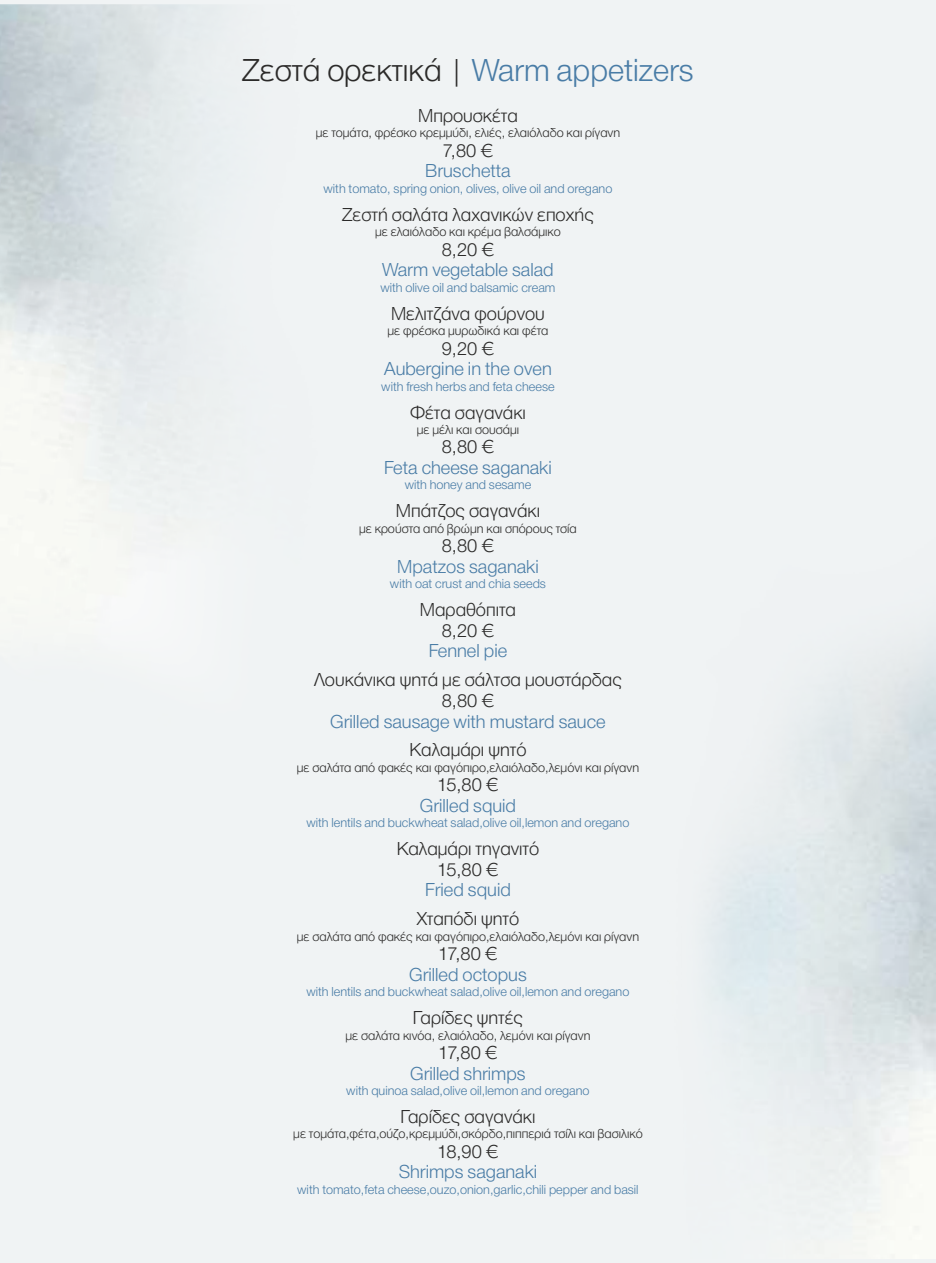
<style>
.page{position:relative;width:936px;height:1263px;background:#fff}
.page>*{position:absolute;margin:0;border:0;box-sizing:border-box;transform-origin:0 0}
.t1{font:300 33px "CF Helvetica";color:#2b2a29}
.t2{font:300 19.5px/20.5px "CF Helvetica";color:#2b2a29;text-align:center}
.t3{font:300 19.5px "CF Helvetica";color:#497ca6}
.t4{font:300 13.5px "CF Helvetica";color:#2b2a29}
.t5{font:300 13.5px "CF Helvetica";color:#497ca6}
.s1{color:#497ca6}
</style>
<div class="page">
<div style="left:0;top:0;width:935px;height:1263px;background:#f0f3f4"></div>
<img style="left:0;top:4px;width:210px;height:552px">
<img style="left:710px;top:640px;width:225px;height:619px">
<h1 class="t1" style="left:242px;top:59px;width:453px">Ζεστά ορεκτικά | <span class="s1">Warm appetizers</span></h1>
<h2 class="t2" style="left:418px;top:108px;width:101px">Μπρουσκέτα</h2>
<p class="t4" style="left:316px;top:128px;width:306px">µε τοµάτα, φρέσκο κρεµµύδι, ελιές, ελαιόλαδο και ρίγανη</p>
<h2 class="t2" style="left:443px;top:142px;width:52px">7,80 €</h2>
<h2 class="t3" style="left:425px;top:164px;width:87px">Bruschetta</h2>
<p class="t5" style="left:323px;top:184px;width:290px">with tomato, spring onion, olives, olive oil and oregano</p>
<h2 class="t2" style="left:342px;top:206px;width:253px">Ζεστή σαλάτα λαχανικών εποχής</h2>
<p class="t4" style="left:375px;top:227px;width:187px">µε ελαιόλαδο και κρέµα βαλσάµικο</p>
<h2 class="t2" style="left:442px;top:241px;width:54px">8,20 €</h2>
<h2 class="t3" style="left:382px;top:263px;width:173px">Warm vegetable salad</h2>
<p class="t5" style="left:380px;top:283px;width:176px">with olive oil and balsamic cream</p>
<h2 class="t2" style="left:391px;top:305px;width:155px">Μελιτζάνα φούρνου</h2>
<p class="t4" style="left:387px;top:326px;width:162px">µε φρέσκα µυρωδικά και φέτα</p>
<h2 class="t2" style="left:442px;top:340px;width:54px">9,20 €</h2>
<h2 class="t3" style="left:384px;top:362px;width:169px">Aubergine in the oven</h2>
<p class="t5" style="left:381px;top:381px;width:175px">with fresh herbs and feta cheese</p>
<h2 class="t2" style="left:410px;top:404px;width:117px">Φέτα σαγανάκι</h2>
<p class="t4" style="left:417px;top:425px;width:104px">µε µέλι και σουσάµι</p>
<h2 class="t2" style="left:442px;top:439px;width:54px">8,80 €</h2>
<h2 class="t3" style="left:384px;top:461px;width:169px">Feta cheese saganaki</h2>
<p class="t5" style="left:404px;top:480px;width:128px">with honey and sesame</p>
<h2 class="t2" style="left:396px;top:503px;width:146px">Μπάτζος σαγανάκι</h2>
<p class="t4" style="left:359px;top:524px;width:219px">µε κρούστα από βρώµη και σπόρους τσία</p>
<h2 class="t2" style="left:442px;top:538px;width:54px">8,80 €</h2>
<h2 class="t3" style="left:397px;top:560px;width:143px">Mpatzos saganaki</h2>
<p class="t5" style="left:390px;top:579px;width:157px">with oat crust and chia seeds</p>
<h2 class="t2" style="left:420px;top:602px;width:98px">Μαραθόπιτα<br>8,20 €</h2>
<h2 class="t3" style="left:429px;top:644px;width:80px">Fennel pie</h2>
<h2 class="t2" style="left:314px;top:672px;width:309px">Λουκάνικα ψητά µε σάλτσα µουστάρδας<br>8,80 €</h2>
<h2 class="t3" style="left:330px;top:714px;width:277px">Grilled sausage with mustard sauce</h2>
<h2 class="t2" style="left:409px;top:742px;width:118px">Καλαµάρι ψητό</h2>
<p class="t4" style="left:297px;top:763px;width:344px">µε σαλάτα από φακές και φαγόπιρο,ελαιόλαδο,λεµόνι και ρίγανη</p>
<h2 class="t2" style="left:437px;top:777px;width:63px">15,80 €</h2>
<h2 class="t3" style="left:420px;top:799px;width:98px">Grilled squid</h2>
<p class="t5" style="left:306px;top:818px;width:324px">with lentils and buckwheat salad,olive oil,lemon and oregano</p>
<h2 class="t2" style="left:396px;top:841px;width:144px">Καλαµάρι τηγανιτό<br>15,80 €</h2>
<h2 class="t3" style="left:425px;top:883px;width:87px">Fried squid</h2>
<h2 class="t2" style="left:417px;top:911px;width:104px">Χταπόδι ψητό</h2>
<p class="t4" style="left:297px;top:932px;width:344px">µε σαλάτα από φακές και φαγόπιρο,ελαιόλαδο,λεµόνι και ρίγανη</p>
<h2 class="t2" style="left:438px;top:946px;width:61px">17,80 €</h2>
<h2 class="t3" style="left:409px;top:968px;width:119px">Grilled octopus</h2>
<p class="t5" style="left:306px;top:987px;width:324px">with lentils and buckwheat salad,olive oil,lemon and oregano</p>
<h2 class="t2" style="left:413px;top:1010px;width:111px">Γαρίδες ψητές</h2>
<p class="t4" style="left:345px;top:1030px;width:246px">µε σαλάτα κινόα, ελαιόλαδο, λεµόνι και ρίγανη</p>
<h2 class="t2" style="left:438px;top:1044px;width:61px">17,80 €</h2>
<h2 class="t3" style="left:410px;top:1066px;width:117px">Grilled shrimps</h2>
<p class="t5" style="left:346px;top:1086px;width:245px">with quinoa salad,olive oil,lemon and oregano</p>
<h2 class="t2" style="left:400px;top:1109px;width:136px">Γαρίδες σαγανάκι</h2>
<p class="t4" style="left:293px;top:1129px;width:351px">µε τοµάτα,φέτα,ούζο,κρεµµύδι,σκόρδο,πιππεριά τσίλι και βασιλικό</p>
<h2 class="t2" style="left:437px;top:1143px;width:63px">18,90 €</h2>
<h2 class="t3" style="left:398px;top:1165px;width:140px">Shrimps saganaki</h2>
<p class="t5" style="left:297px;top:1185px;width:343px">with tomato,feta cheese,ouzo,onion,garlic,chili pepper and basil</p>
</div>
